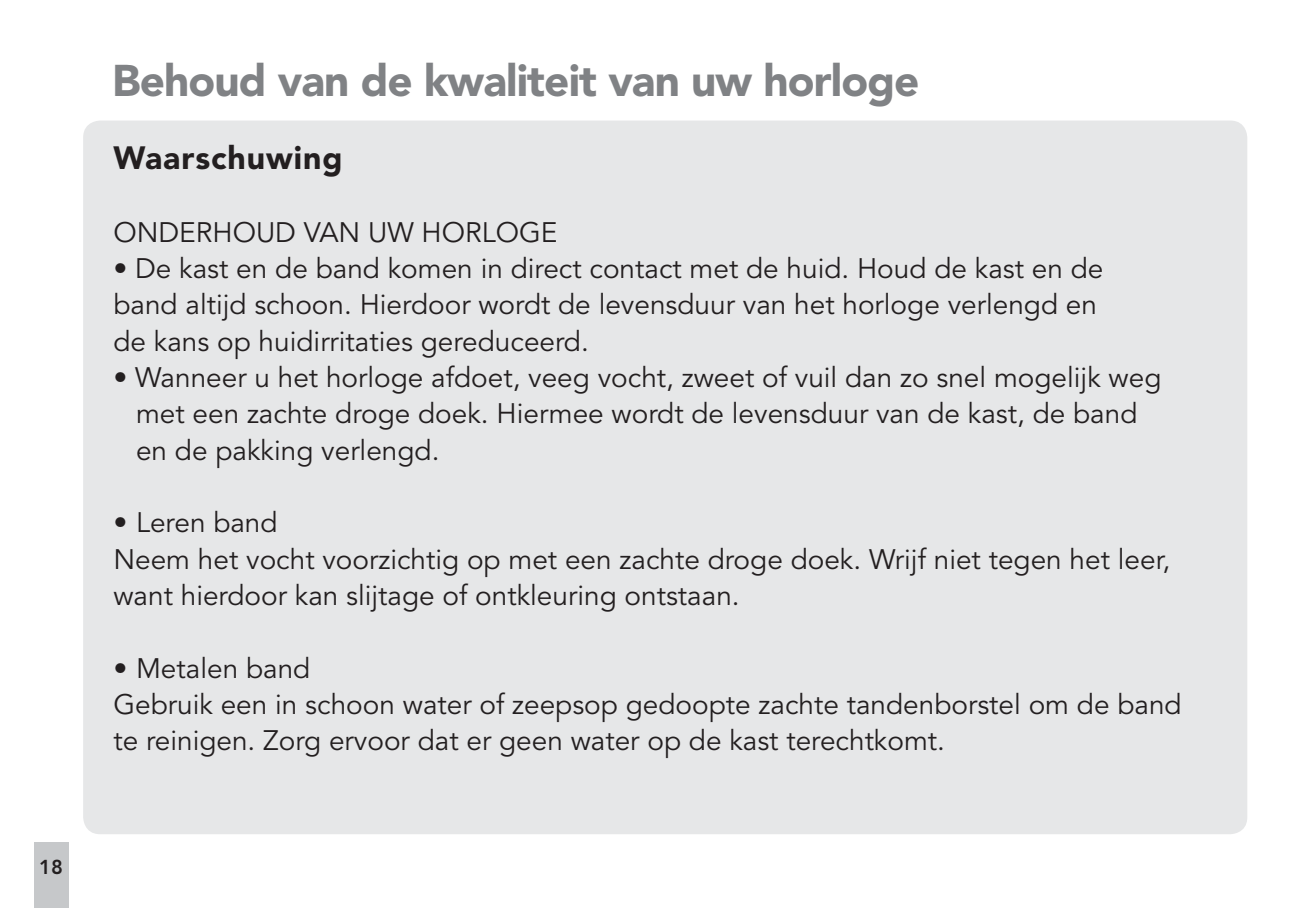
<style>
.page{position:relative;width:1304px;height:908px;background:#fff}
.page>*{position:absolute;margin:0;border:0;box-sizing:border-box;transform-origin:0 0}
.t1{font:900 44px "Avenir";letter-spacing:-.02em;color:#808285}
.t2{font:900 32px "Avenir";letter-spacing:.03em;color:#231f20}
.t3{font:28px/36.4px "Avenir";color:#231f20}
.t4{font:800 20px "Avenir LT";color:#231f20}
</style>
<div class="page">
<div style="left:34px;top:841px;width:34px;height:66px;background:#c6c8ca"></div>
<div style="left:83px;top:120px;width:1164px;height:713px;background:#e6e7e8;border-radius:17px"></div>
<p class="t4" style="left:39px;top:855px;width:25px">18</p>
<h1 class="t1" style="left:112px;top:54px;width:809px">Behoud van de kwaliteit van uw horloge</h1>
<p class="t2" style="left:113px;top:138px;width:231px">Waarschuwing</p>
<p class="t3" style="left:113px;top:214px;width:446px">ONDERHOUD VAN UW HORLOGE</p>
<p class="t3" style="left:113px;top:251px;width:992px">• De kast en de band komen in direct contact met de huid. Houd de kast en de band altijd schoon. Hierdoor wordt de levensduur van het horloge verlengd en de kans op huidirritaties gereduceerd.</p>
<p class="t3" style="left:136px;top:360px;width:1027px;text-indent:-23px">• Wanneer u het horloge afdoet, veeg vocht, zweet of vuil dan zo snel mogelijk weg met een zachte droge doek. Hiermee wordt de levensduur van de kast, de band en de pakking verlengd.</p>
<p class="t3" style="left:113px;top:505px;width:1058px">• Leren band<br>Neem het vocht voorzichtig op met een zachte droge doek. Wrijf niet tegen het leer, want hierdoor kan slijtage of ontkleuring ontstaan.</p>
<p class="t3" style="left:113px;top:650px;width:1070px">• Metalen band<br>Gebruik een in schoon water of zeepsop gedoopte zachte tandenborstel om de band te reinigen. Zorg ervoor dat er geen water op de kast terechtkomt.</p>
</div>
